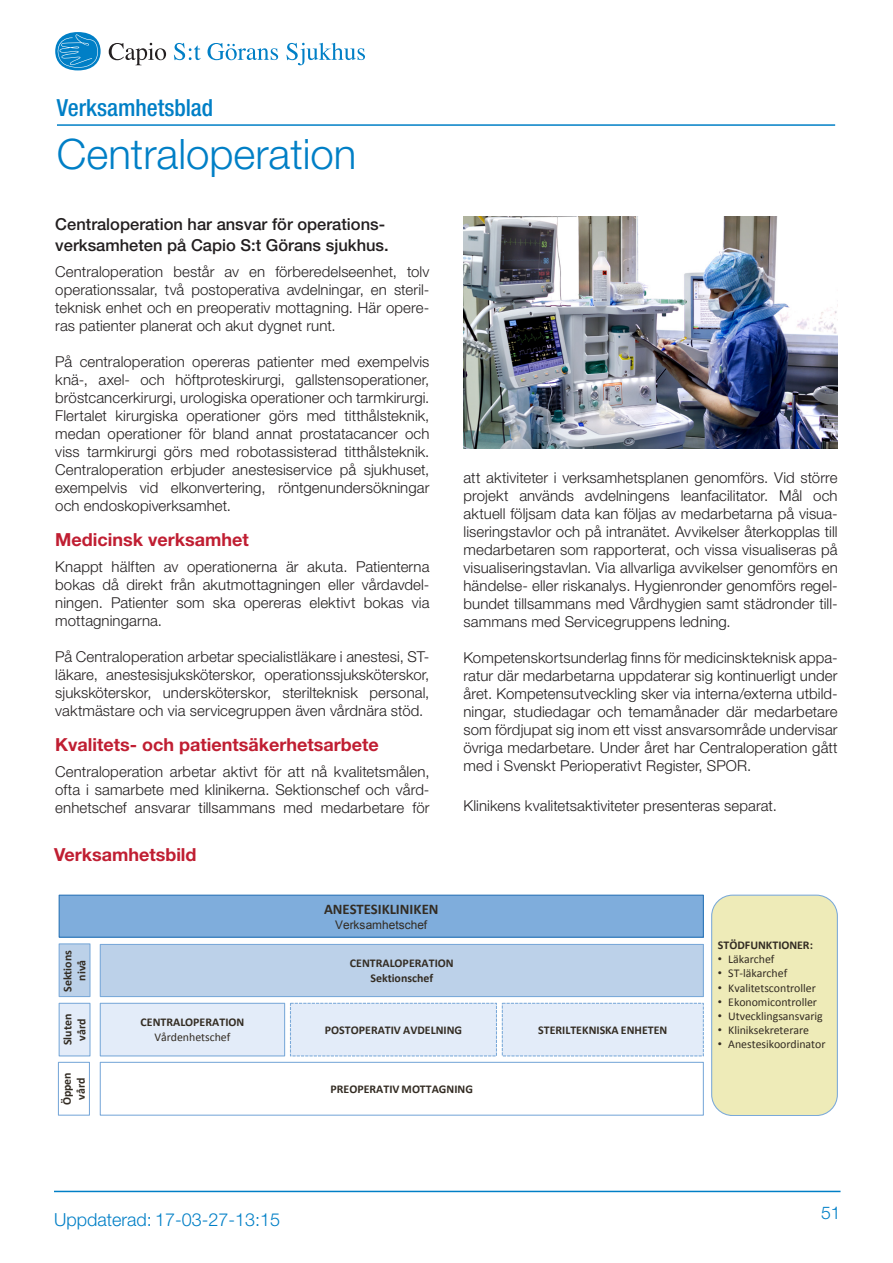
<style>
.page{position:relative;width:893px;height:1263px;background:#fff}
.page>*{position:absolute;margin:0;border:0;box-sizing:border-box;transform-origin:0 0}
.Rubrik_1V{font:300 42px "Helvetica Neue LT";color:#007fc6}
.t1{font:500 condensed 23.55px "Helvetica Neue LT";color:#007fc6}
.Rubrik_3B{font:700 18px "Helvetica Neue LT";color:#c01e32}
.Sidhuvud_text{font:300 18px "Helvetica Neue LT";color:#007fc6}
.Nedre_rubrik_1{font:300 17.55px "Helvetica Neue LT";color:#007fc6}
.Ingress{font:500 16.5px/21.3px "Helvetica Neue LT";color:#231f20}
.Brödtext{font:300 15px/18px "Helvetica Neue LT";letter-spacing:.005em;color:#231f20;text-align:justify}
.t2{font:700 14.7px "Calibri";color:#332c23}
.t3{font:700 11.85px/14.2px "Calibri";color:#332c23;text-align:center}
.t4{font:11.85px "Calibri";letter-spacing:-.005em;color:#332c23}
.t5{font:11.85px "Arial";color:#332c23}
.s1{font-weight:400}
.s2{font-family:"Arial"}
</style>
<div class="page">
<svg style="left:109px;top:43px;width:57px;height:22px"></svg>
<svg style="left:174px;top:43px;width:27px;height:17px"></svg>
<svg style="left:286px;top:43px;width:79px;height:22px"></svg>
<div style="left:55px;top:32px;width:46px;height:38px;background:#007fc6;border-radius:50%"></div>
<svg style="left:55px;top:34px;width:43px;height:36px"></svg>
<svg style="left:208px;top:43px;width:70px;height:17px"></svg>
<hr style="left:57px;top:124px;width:778px;height:2px;background:#007fc6">
<hr style="left:54px;top:1191px;width:786px;height:1px;background:#007fc6">
<img style="left:463px;top:217px;width:375px;height:232px">
<div style="left:59px;top:895px;width:644px;height:42px;background:#7faddc"></div>
<div style="left:59px;top:895px;width:645px;height:43px;border:1px solid #2c75b7"></div>
<div style="left:59px;top:1003px;width:32px;height:53px;background:#e3ecf9;border:1px solid #7aa9d9"></div>
<div style="left:58px;top:1062px;width:32px;height:54px;border:1px solid #7aa9d9"></div>
<div style="left:100px;top:1003px;width:185px;height:53px;background:#e3ecf9;border:1px solid #7aa9d9"></div>
<div style="left:100px;top:944px;width:603px;height:52px;background:#bcd1e9"></div>
<div style="left:100px;top:944px;width:604px;height:53px;border:1px solid #7aa9d9"></div>
<div style="left:59px;top:943px;width:32px;height:54px;background:#bcd1e9;border:1px solid #7aa9d9"></div>
<div style="left:100px;top:1062px;width:604px;height:54px;border:1px solid #7aa9d9"></div>
<div style="left:290px;top:1003px;width:207px;height:53px;background:#e3ecf9;border:1px dashed #7aa9d9"></div>
<div style="left:502px;top:1003px;width:202px;height:53px;background:#e3ecf9;border:1px dashed #7aa9d9"></div>
<div style="left:712px;top:895px;width:125px;height:220px;background:#eeebb8;border-radius:21px"></div>
<div style="left:711px;top:895px;width:127px;height:221px;border:1px solid #7aa9d9;border-radius:21px"></div>
<h2 class="t1" style="left:57px;top:94px;width:158px">Verksamhetsblad</h2>
<p class="Rubrik_1V" style="left:57px;top:128px;width:301px">Centraloperation</p>
<p class="Ingress" style="left:55px;top:213px;width:335px">Centraloperation har ansvar för operations&shy;verksamheten på Capio S:t Görans sjukhus.</p>
<p class="Brödtext" style="left:55px;top:263px;width:376px">Centraloperation består av en förberedelseenhet, tolv operationssalar, två postoperativa avdelningar, en steril&shy;teknisk enhet och en preoperativ mottagning. Här opere&shy;ras patienter planerat och akut dygnet runt.</p>
<p class="Brödtext" style="left:55px;top:353px;width:376px">På centraloperation opereras patienter med exempelvis knä-, axel- och höftproteskirurgi, gallstensoperationer, bröstcancerkirurgi, urologiska operationer och tarmkirurgi.<br>Flertalet kirurgiska operationer görs med titthålsteknik, medan operationer för bland annat prostatacancer och viss tarmkirurgi görs med robotassisterad titthålsteknik.<br>Centraloperation erbjuder anestesiservice på sjukhuset, exempelvis vid elkonvertering, röntgenundersökningar och endoskopiverksamhet.</p>
<p class="Rubrik_3B" style="left:55px;top:528px;width:195px">Medicinsk verksamhet</p>
<p class="Brödtext" style="left:55px;top:558px;width:376px">Knappt hälften av operationerna är akuta. Patienterna bokas då direkt från akutmottagningen eller vårdavdel&shy;ningen. Patienter som ska opereras elektivt bokas via mottagningarna.</p>
<p class="Brödtext" style="left:55px;top:648px;width:376px">På Centraloperation arbetar specialistläkare i anestesi, ST&shy;läkare, anestesisjuksköterskor, operationssjuksköterskor, sjuksköterskor, undersköterskor, sterilteknisk personal, vaktmästare och via servicegruppen även vårdnära stöd.</p>
<p class="Rubrik_3B" style="left:55px;top:733px;width:325px">Kvalitets- och patientsäkerhetsarbete</p>
<p class="Brödtext" style="left:55px;top:762px;width:376px">Centraloperation arbetar aktivt för att nå kvalitetsmålen, ofta i samarbete med klinikerna. Sektionschef och vård&shy;enhetschef ansvarar tillsammans med medarbetare för</p>
<p class="Rubrik_3B" style="left:54px;top:843px;width:144px">Verksamhetsbild</p>
<p class="t2" style="left:324px;top:900px;width:116px">ANESTESIKLINIKEN</p>
<p class="t5" style="left:335px;top:917px;width:94px">Verksamhetschef</p>
<p class="Brödtext" style="left:463px;top:468px;width:376px">att aktiviteter i verksamhetsplanen genomförs. Vid större projekt används avdelningens leanfacilitator. Mål och aktuell följsam data kan följas av medarbetarna på visua&shy;liseringstavlor och på intranätet. Avvikelser återkopplas till medarbetaren som rapporterat, och vissa visualiseras på visualiseringstavlan. Via allvarliga avvikelser genomförs en händelse- eller riskanalys. Hygienronder genomförs regel&shy;bundet tillsammans med Vårdhygien samt städronder till&shy;sammans med Servicegruppens ledning.</p>
<p class="Brödtext" style="left:463px;top:648px;width:376px">Kompetenskortsunderlag finns för medicinskteknisk appa&shy;ratur där medarbetarna uppdaterar sig kontinuerligt under året. Kompetensutveckling sker via interna/externa utbild&shy;ningar, studiedagar och temamånader där medarbetare som fördjupat sig inom ett visst ansvarsområde undervisar övriga medarbetare. Under året har Centraloperation gått med i Svenskt Perioperativt Register, SPOR.</p>
<p class="Brödtext" style="left:463px;top:796px;width:315px">Klinikens kvalitetsaktiviteter presenteras separat.</p>
<p class="t3" style="left:60px;top:992px;width:43px;rotate:-90deg">Sektions nivå</p>
<p class="t3" style="left:60px;top:1045px;width:33px;rotate:-90deg">Sluten vård</p>
<p class="t3" style="left:60px;top:1105px;width:35px;rotate:-90deg">Öppen vård</p>
<p class="t3" style="left:141px;top:1015px;width:105px">CENTRALOPERATION<br><span class="s1">Vårdenhetschef</span></p>
<p class="Sidhuvud_text" style="left:54px;top:1208px;width:228px">Uppdaterad: 17-03-27-13:15</p>
<p class="t3" style="left:350px;top:956px;width:105px">CENTRALOPERATION<br>Sektionschef</p>
<p class="t3" style="left:325px;top:1022px;width:139px">POSTOPERATIV AVDELNING</p>
<p class="t3" style="left:538px;top:1022px;width:131px">STERILTEKNISKA ENHETEN</p>
<p class="t3" style="left:330px;top:1081px;width:144px">PREOPERATIV MOTTAGNING</p>
<p class="t3" style="left:718px;top:938px;width:97px">STÖDFUNKTIONER:</p>
<p class="t4" style="left:718px;top:952px;width:58px"><span class="s2">•</span> Läkarchef</p>
<p class="t4" style="left:718px;top:966px;width:71px"><span class="s2">•</span> ST-läkarchef</p>
<p class="t4" style="left:718px;top:980px;width:99px"><span class="s2">•</span> Kvalitetscontroller</p>
<p class="t4" style="left:718px;top:994px;width:101px"><span class="s2">•</span> Ekonomicontroller</p>
<p class="t4" style="left:718px;top:1008px;width:106px"><span class="s2">•</span> Utvecklingsansvarig</p>
<p class="t4" style="left:718px;top:1023px;width:93px"><span class="s2">•</span> Kliniksekreterare</p>
<p class="t4" style="left:718px;top:1037px;width:109px"><span class="s2">•</span> Anestesikoordinator</p>
<p class="Nedre_rubrik_1" style="left:821px;top:1201px;width:21px">51</p>
</div>
